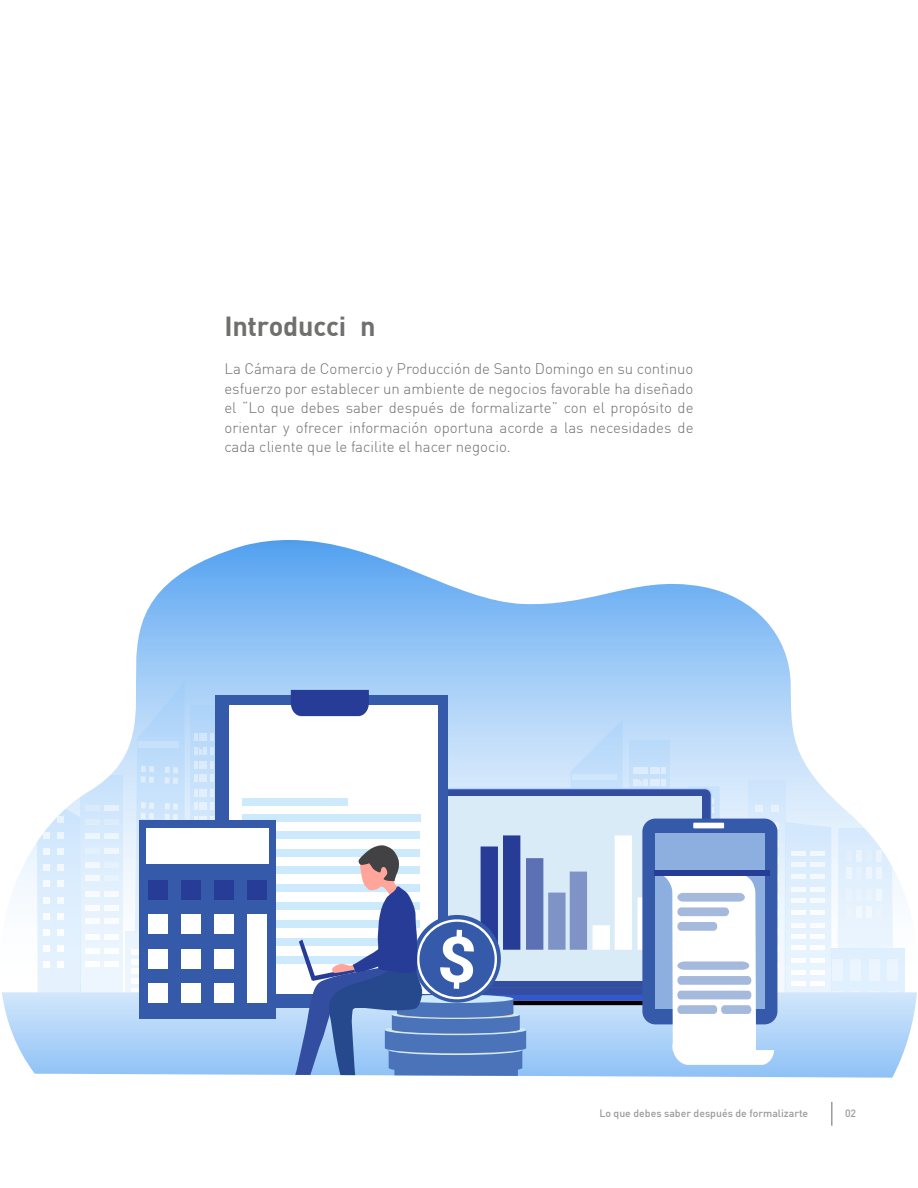
<style>
.page{position:relative;width:918px;height:1188px;background:#fff}
.page>*{position:absolute;margin:0;border:0;box-sizing:border-box;transform-origin:0 0}
.t1{font:700 27px "DIN";letter-spacing:-.01em;color:#6f6f6e}
.t2{font:300 15px/19.5px "DIN";color:#6f6f6e;text-align:justify}
.t3{font:500 10.5px "DIN";color:#9c9b9b}
</style>
<div class="page">
<hr style="left:831px;top:1102px;width:2px;height:24px;background:#9c9b9b">
<svg style="left:12px;top:540px;width:893px;height:452px"></svg>
<div style="left:125px;top:932px;width:66px;height:80px;background:#ecf5fe"></div>
<svg style="left:135px;top:682px;width:50px;height:250px;background:#c0ddfa"></svg>
<div style="left:131px;top:949px;width:54px;height:5px;background:#fff"></div>
<div style="left:131px;top:959px;width:54px;height:5px;background:#fff"></div>
<div style="left:131px;top:969px;width:54px;height:5px;background:#fff"></div>
<div style="left:131px;top:979px;width:54px;height:5px;background:#fff"></div>
<div style="left:131px;top:988px;width:54px;height:6px;background:#fff"></div>
<svg style="left:190px;top:705px;width:4px;height:115px"></svg>
<svg style="left:81px;top:775px;width:42px;height:217px;background:#e1effd"></svg>
<div style="left:85px;top:806px;width:15px;height:5px;background:#d8eafc"></div>
<div style="left:85px;top:819px;width:15px;height:6px;background:#dcecfd"></div>
<div style="left:85px;top:833px;width:15px;height:5px;background:#edf5fd"></div>
<div style="left:85px;top:848px;width:15px;height:6px;background:#e3f0fd"></div>
<div style="left:85px;top:862px;width:15px;height:6px;background:#f3f8fe"></div>
<div style="left:85px;top:876px;width:15px;height:5px;background:#f5f9fe"></div>
<div style="left:85px;top:891px;width:15px;height:6px;background:#f7fafe"></div>
<div style="left:85px;top:905px;width:15px;height:6px;background:#fff"></div>
<div style="left:85px;top:919px;width:15px;height:5px;background:#fff"></div>
<div style="left:85px;top:934px;width:15px;height:6px;background:#fff"></div>
<div style="left:85px;top:948px;width:15px;height:5px;background:#fff"></div>
<div style="left:85px;top:961px;width:15px;height:6px;background:#fff"></div>
<div style="left:104px;top:806px;width:15px;height:5px;background:#e7f1fc"></div>
<div style="left:104px;top:819px;width:15px;height:6px;background:#dcecfd"></div>
<div style="left:104px;top:833px;width:15px;height:5px;background:#edf5fd"></div>
<div style="left:104px;top:848px;width:15px;height:6px;background:#f0f7fd"></div>
<div style="left:104px;top:862px;width:15px;height:6px;background:#e6f2fe"></div>
<div style="left:104px;top:876px;width:15px;height:5px;background:#e8f3fe"></div>
<div style="left:104px;top:891px;width:15px;height:6px;background:#f7fafe"></div>
<div style="left:104px;top:905px;width:15px;height:6px;background:#fff"></div>
<div style="left:104px;top:919px;width:15px;height:5px;background:#fff"></div>
<div style="left:104px;top:934px;width:15px;height:6px;background:#fff"></div>
<div style="left:104px;top:948px;width:15px;height:5px;background:#fff"></div>
<div style="left:104px;top:961px;width:15px;height:6px;background:#fff"></div>
<svg style="left:37px;top:793px;width:44px;height:199px"></svg>
<div style="left:57px;top:961px;width:7px;height:6px;background:#fff"></div>
<svg style="left:785px;top:822px;width:46px;height:170px;background:#e0effd"></svg>
<div style="left:792px;top:851px;width:14px;height:5px;background:#f0f7fd"></div>
<hr style="left:792px;top:863px;width:14px;height:4px;background:#f3f8fe">
<div style="left:792px;top:874px;width:14px;height:5px;background:#f4f9fe"></div>
<div style="left:792px;top:887px;width:14px;height:5px;background:#f7fafe"></div>
<div style="left:792px;top:898px;width:14px;height:5px;background:#f8fbfe"></div>
<hr style="left:792px;top:910px;width:14px;height:4px;background:#fff">
<hr style="left:792px;top:923px;width:14px;height:4px;background:#fff">
<div style="left:792px;top:934px;width:14px;height:5px;background:#fff"></div>
<hr style="left:792px;top:946px;width:14px;height:4px;background:#fff">
<hr style="left:792px;top:959px;width:14px;height:4px;background:#fff">
<div style="left:792px;top:970px;width:14px;height:5px;background:#fff"></div>
<div style="left:792px;top:981px;width:14px;height:5px;background:#fff"></div>
<div style="left:810px;top:851px;width:15px;height:5px;background:#f0f7fd"></div>
<hr style="left:810px;top:863px;width:15px;height:4px;background:#f3f8fe">
<div style="left:810px;top:874px;width:15px;height:5px;background:#f4f9fe"></div>
<div style="left:810px;top:887px;width:15px;height:5px;background:#f7fafe"></div>
<div style="left:810px;top:898px;width:15px;height:5px;background:#f8fbfe"></div>
<hr style="left:810px;top:910px;width:15px;height:4px;background:#fff">
<hr style="left:810px;top:923px;width:15px;height:4px;background:#fff">
<div style="left:810px;top:934px;width:15px;height:5px;background:#fff"></div>
<hr style="left:810px;top:946px;width:15px;height:4px;background:#fff">
<hr style="left:810px;top:959px;width:15px;height:4px;background:#fff">
<div style="left:810px;top:970px;width:15px;height:5px;background:#fff"></div>
<div style="left:810px;top:981px;width:15px;height:5px;background:#fff"></div>
<svg style="left:774px;top:780px;width:11px;height:212px"></svg>
<div style="left:771px;top:805px;width:7px;height:7px;background:#e7f1fc"></div>
<svg style="left:774px;top:823px;width:4px;height:6px"></svg>
<div style="left:771px;top:840px;width:7px;height:7px;background:#9aafd7"></div>
<div style="left:771px;top:857px;width:7px;height:7px;background:#9cb0d7"></div>
<div style="left:771px;top:875px;width:7px;height:6px;background:#9eb1d7"></div>
<div style="left:771px;top:893px;width:7px;height:7px;background:#9fb1d7"></div>
<div style="left:771px;top:910px;width:7px;height:7px;background:#a1b2d7"></div>
<div style="left:771px;top:928px;width:7px;height:6px;background:#a2b3d8"></div>
<div style="left:771px;top:945px;width:7px;height:7px;background:#a2b4d8"></div>
<div style="left:771px;top:962px;width:7px;height:7px;background:#a3b4d8"></div>
<div style="left:831px;top:948px;width:73px;height:88px;background:#e0f0fe"></div>
<svg style="left:838px;top:828px;width:55px;height:120px;background:#e5f1fd"></svg>
<div style="left:832px;top:960px;width:11px;height:21px;background:#ebf5fe"></div>
<div style="left:850px;top:960px;width:11px;height:21px;background:#ebf5fe"></div>
<div style="left:869px;top:960px;width:11px;height:21px;background:#ebf5fe"></div>
<div style="left:887px;top:960px;width:11px;height:21px;background:#ebf5fe"></div>
<div style="left:832px;top:991px;width:11px;height:21px;background:#ebf5fe"></div>
<div style="left:850px;top:991px;width:11px;height:21px;background:#ebf5fe"></div>
<div style="left:869px;top:991px;width:11px;height:21px;background:#ebf5fe"></div>
<div style="left:887px;top:991px;width:11px;height:21px;background:#ebf5fe"></div>
<div style="left:846px;top:851px;width:6px;height:11px;background:#e1effd"></div>
<div style="left:856px;top:851px;width:6px;height:11px;background:#eaf4fd"></div>
<div style="left:866px;top:851px;width:6px;height:11px;background:#e1effd"></div>
<div style="left:877px;top:851px;width:5px;height:11px;background:#eaf4fd"></div>
<div style="left:846px;top:868px;width:6px;height:11px;background:#edf5fe"></div>
<div style="left:856px;top:868px;width:6px;height:11px;background:#e5f1fe"></div>
<div style="left:866px;top:868px;width:6px;height:11px;background:#edf5fe"></div>
<div style="left:877px;top:868px;width:5px;height:11px;background:#edf5fe"></div>
<div style="left:846px;top:889px;width:6px;height:11px;background:#e8f3fe"></div>
<div style="left:856px;top:889px;width:6px;height:11px;background:#e8f3fe"></div>
<div style="left:866px;top:889px;width:6px;height:11px;background:#e8f3fe"></div>
<div style="left:877px;top:889px;width:5px;height:11px;background:#f1f7fe"></div>
<div style="left:846px;top:906px;width:6px;height:11px;background:#ebf4fe"></div>
<div style="left:856px;top:906px;width:6px;height:11px;background:#f3f8fe"></div>
<div style="left:866px;top:906px;width:6px;height:11px;background:#f3f8fe"></div>
<div style="left:877px;top:906px;width:5px;height:11px;background:#ebf4fe"></div>
<svg style="left:2px;top:992px;width:915px;height:86px;background:#b8d8f9"></svg>
<div style="left:139px;top:820px;width:137px;height:198px;background:#355aa9"></div>
<div style="left:148px;top:880px;width:20px;height:19px;background:#263c97"></div>
<div style="left:148px;top:915px;width:20px;height:19px;background:#fff"></div>
<div style="left:148px;top:949px;width:20px;height:19px;background:#fff"></div>
<div style="left:148px;top:984px;width:20px;height:19px;background:#fff"></div>
<div style="left:182px;top:880px;width:19px;height:19px;background:#263c97"></div>
<div style="left:182px;top:915px;width:19px;height:19px;background:#fff"></div>
<div style="left:182px;top:949px;width:19px;height:19px;background:#fff"></div>
<div style="left:182px;top:984px;width:19px;height:19px;background:#fff"></div>
<div style="left:146px;top:828px;width:123px;height:36px;background:#fff"></div>
<div style="left:642px;top:819px;width:135px;height:205px;background:#355aa9;border-radius:13px"></div>
<svg style="left:194px;top:690px;width:580px;height:388px"></svg>
<div style="left:654px;top:871px;width:116px;height:5px;background:#263c97"></div>
<h1 class="t1" style="left:224px;top:309px;width:153px">Introducción</h1>
<p class="t2" style="left:224px;top:359px;width:471px">La Cámara de Comercio y Producción de Santo Domingo en su continuo esfuerzo por establecer un ambiente de negocios favorable ha diseñado el “Lo que debes saber después de formalizarte” con el propósito de orientar y ofrecer información oportuna acorde a las necesidades de cada cliente que le facilite el hacer negocio.</p>
<p class="t3" style="left:599px;top:1107px;width:210px">Lo que debes saber después de formalizarte</p>
<p class="t3" style="left:845px;top:1107px;width:13px">02</p>
</div>
